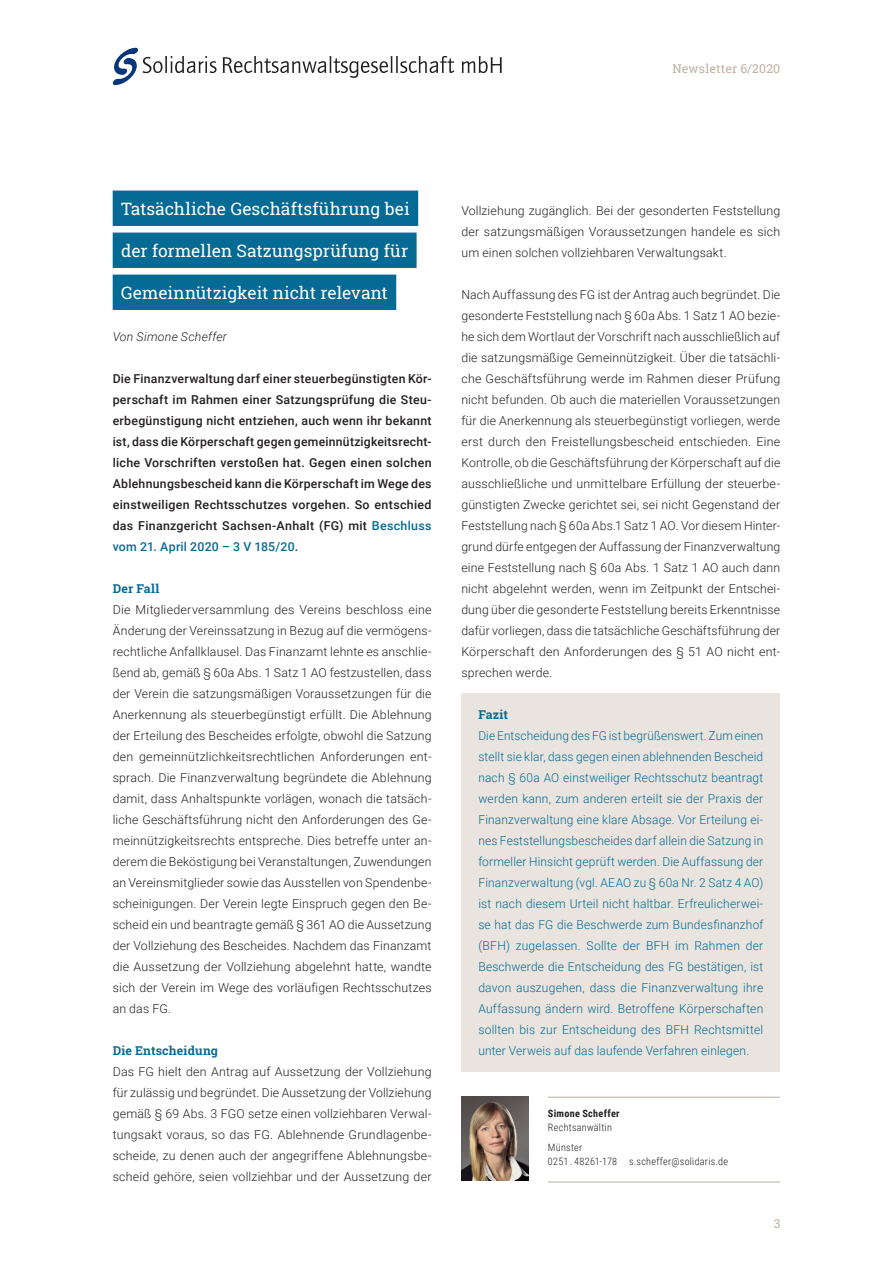
<style>
.page{position:relative;width:893px;height:1263px;background:#fff}
.page>*{position:absolute;margin:0;border:0;box-sizing:border-box;transform-origin:0 0}
.Autor_-_Fließtext{font:17.25px "Roboto Slab";color:#fff}
.Fließtext{font:300 12.3px/21px "Roboto";letter-spacing:.015em;color:#231f20;text-align:justify}
.Fazit{font:300 12.3px/21px "Roboto";letter-spacing:.015em;color:#056a94;text-align:justify;scale:.96 1}
.Autor_-_Fließtext-2{font:500 12.3px/21px "Roboto";letter-spacing:.025em;color:#231f20;text-align:justify}
.Zwischenüberschrift{font:700 12.3px "Roboto Slab";letter-spacing:.015em;color:#056a94}
.t1{font:12.3px "Roboto Slab";letter-spacing:.01em;color:#beafa3}
.Autor_-_Fließtext-3{font:italic 300 12.3px "Roboto";letter-spacing:.02em;color:#231f20}
.Fazit_Headline{font:700 12.3px "Roboto Slab";letter-spacing:.01em;color:#056a94}
.Autor_-_Fließtext-4{font:300 10.2px/20.2px "Roboto Condensed";letter-spacing:.025em;color:#231f20}
.Autor_-_Name{font:700 10.2px "Roboto Condensed";letter-spacing:.03em;color:#231f20}
.s1{color:#056a94}
</style>
<div class="page">
<svg style="left:223px;top:56px;width:231px;height:22px"></svg>
<svg style="left:462px;top:56px;width:40px;height:17px"></svg>
<svg style="left:113px;top:48px;width:104px;height:37px"></svg>
<div style="left:461px;top:694px;width:319px;height:378px;background:#e9e4de"></div>
<div style="left:113px;top:191px;width:305px;height:35px;background:#056a94"></div>
<div style="left:113px;top:233px;width:304px;height:35px;background:#056a94"></div>
<div style="left:113px;top:275px;width:283px;height:35px;background:#056a94"></div>
<hr style="left:548px;top:1097px;width:232px;height:1px;background:#beafa3">
<hr style="left:548px;top:1182px;width:232px;height:1px;background:#beafa3">
<img style="left:461px;top:1097px;width:67px;height:84px">
<p class="t1" style="left:672px;top:60px;width:109px">Newsletter 6/2020</p>
<p class="Autor_-_Fließtext" style="left:121px;top:197px;width:290px">Tatsächliche Geschäftsführung bei</p>
<p class="Autor_-_Fließtext" style="left:121px;top:239px;width:288px">der formellen Satzungsprüfung für</p>
<p class="Autor_-_Fließtext" style="left:121px;top:281px;width:268px">Gemeinnützigkeit nicht relevant</p>
<p class="Autor_-_Fließtext-3" style="left:113px;top:328px;width:116px">Von Simone Scheffer</p>
<p class="Autor_-_Fließtext-2" style="left:113px;top:367px;width:320px">Die Finanzverwaltung darf einer steuerbegünstigten Kör&shy;perschaft im Rahmen einer Satzungsprüfung die Steu&shy;erbegünstigung nicht entziehen, auch wenn ihr bekannt ist, dass die Körperschaft gegen gemeinnützigkeitsrecht&shy;liche Vorschriften verstoßen hat. Gegen einen solchen Ablehnungsbescheid kann die Körperschaft im Wege des einstweiligen Rechtsschutzes vorgehen. So entschied das Finanzgericht Sachsen-Anhalt (FG) mit <span class="s1">Beschluss vom 21. April 2020 – 3 V 185/20</span>.</p>
<p class="Zwischenüberschrift" style="left:113px;top:580px;width:48px">Der Fall</p>
<p class="Fließtext" style="left:113px;top:598px;width:320px">Die Mitgliederversammlung des Vereins beschloss eine Änderung der Vereinssatzung in Bezug auf die vermögens&shy;rechtliche Anfallklausel. Das Finanzamt lehnte es anschlie&shy;ßend ab, gemäß § 60a Abs. 1 Satz 1 AO festzustellen, dass der Verein die satzungsmäßigen Voraussetzungen für die Anerkennung als steuerbegünstigt erfüllt. Die Ablehnung der Erteilung des Bescheides erfolgte, obwohl die Satzung den gemeinnützlichkeitsrechtlichen Anforderungen ent&shy;sprach. Die Finanzverwaltung begründete die Ablehnung damit, dass Anhaltspunkte vorlägen, wonach die tatsäch&shy;liche Geschäftsführung nicht den Anforderungen des Ge&shy;meinnützigkeitsrechts entspreche. Dies betreffe unter an&shy;derem die Beköstigung bei Veranstaltungen, Zuwendungen an Vereinsmitglieder sowie das Ausstellen von Spendenbe&shy;scheinigungen. Der Verein legte Einspruch gegen den Be&shy;scheid ein und beantragte gemäß § 361 AO die Aussetzung der Vollziehung des Bescheides. Nachdem das Finanzamt die Aussetzung der Vollziehung abgelehnt hatte, wandte sich der Verein im Wege des vorläufigen Rechtsschutzes an das FG.</p>
<p class="Zwischenüberschrift" style="left:113px;top:1042px;width:107px">Die Entscheidung</p>
<p class="Fließtext" style="left:113px;top:1060px;width:320px">Das FG hielt den Antrag auf Aussetzung der Vollziehung für zulässig und begründet. Die Aussetzung der Vollziehung gemäß § 69 Abs. 3 FGO setze einen vollziehbaren Verwal&shy;tungsakt voraus, so das FG. Ablehnende Grundlagenbe&shy;scheide, zu denen auch der angegriffene Ablehnungsbe&shy;scheid gehöre, seien vollziehbar und der Aussetzung der</p>
<p class="Fließtext" style="left:461px;top:199px;width:320px">Vollziehung zugänglich. Bei der gesonderten Feststellung der satzungsmäßigen Voraussetzungen handele es sich um einen solchen vollziehbaren Verwaltungsakt.</p>
<p class="Fließtext" style="left:461px;top:283px;width:320px">Nach Auffassung des FG ist der Antrag auch begründet. Die gesonderte Feststellung nach § 60a Abs. 1 Satz 1 AO bezie&shy;he sich dem Wortlaut der Vorschrift nach ausschließlich auf die satzungsmäßige Gemeinnützigkeit. Über die tatsächli&shy;che Geschäftsführung werde im Rahmen dieser Prüfung nicht befunden. Ob auch die materiellen Voraussetzungen für die Anerkennung als steuerbegünstigt vorliegen, werde erst durch den Freistellungsbescheid entschieden. Eine Kontrolle, ob die Geschäftsführung der Körperschaft auf die ausschließliche und unmittelbare Erfüllung der steuerbe&shy;günstigten Zwecke gerichtet sei, sei nicht Gegenstand der Feststellung nach § 60a Abs.1 Satz 1 AO. Vor diesem Hinter&shy;grund dürfe entgegen der Auffassung der Finanzverwaltung eine Feststellung nach § 60a Abs. 1 Satz 1 AO auch dann nicht abgelehnt werden, wenn im Zeitpunkt der Entschei&shy;dung über die gesonderte Feststellung bereits Erkenntnisse dafür vorliegen, dass die tatsächliche Geschäftsführung der Körperschaft den Anforderungen des § 51 AO nicht ent&shy;sprechen werde.</p>
<p class="Fazit_Headline" style="left:478px;top:706px;width:31px">Fazit</p>
<p class="Fazit" style="left:478px;top:724px;width:298px">Die Entscheidung des FG ist begrüßenswert. Zum einen stellt sie klar, dass gegen einen ablehnenden Bescheid nach § 60a AO einstweiliger Rechtsschutz beantragt werden kann, zum anderen erteilt sie der Praxis der Finanzverwaltung eine klare Absage. Vor Erteilung ei&shy;nes Feststellungsbescheides darf allein die Satzung in formeller Hinsicht geprüft werden. Die Auffassung der Finanzverwaltung (vgl. AEAO zu § 60a Nr. 2 Satz 4 AO) ist nach diesem Urteil nicht haltbar. Erfreulicherwei&shy;se hat das FG die Beschwerde zum Bundesfinanzhof (BFH) zugelassen. Sollte der BFH im Rahmen der Beschwerde die Entscheidung des FG bestätigen, ist davon auszugehen, dass die Finanzverwaltung ihre Auffassung ändern wird. Betroffene Körperschaften sollten bis zur Entscheidung des BFH Rechtsmittel unter Verweis auf das laufende Verfahren einlegen.</p>
<p class="Autor_-_Name" style="left:548px;top:1107px;width:73px">Simone Scheffer</p>
<p class="Autor_-_Fließtext-4" style="left:548px;top:1117px;width:65px">Rechtsanwältin<br>Münster</p>
<p class="Autor_-_Fließtext-4" style="left:548px;top:1150px;width:182px">0251 . 48261-178 s.scheffer@solidaris.de</p>
<p class="t1" style="left:774px;top:1215px;width:8px">3</p>
</div>
